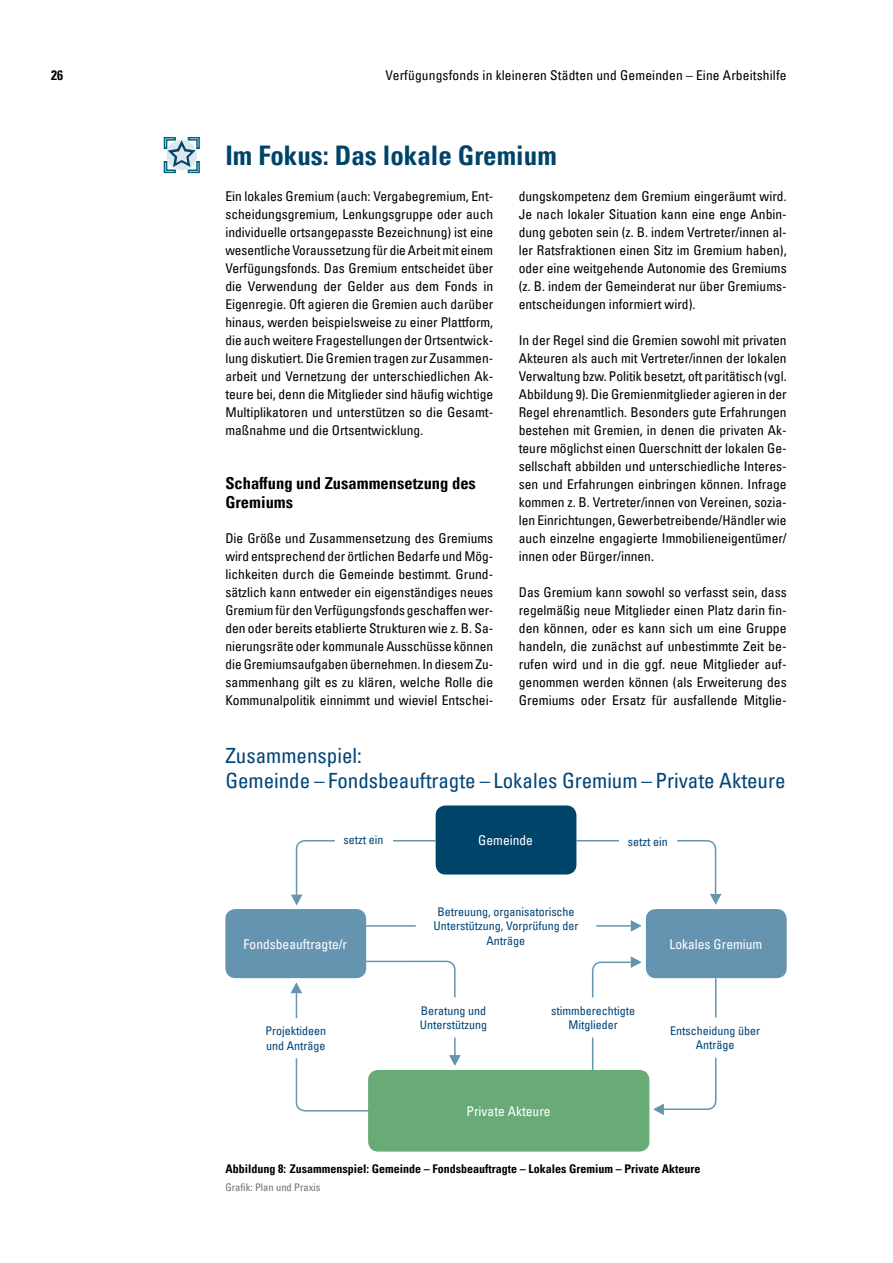
<style>
.page{position:relative;width:893px;height:1263px;background:#fff}
.page>*{position:absolute;margin:0;border:0;box-sizing:border-box;transform-origin:0 0}
.t1{font:700 condensed 27px "Univers LT Pro";color:#004469}
.t2{font:condensed 21px/25.2px "Univers LT Pro";color:#004578}
.t3{font:700 condensed 16.5px/19.5px "Univers LT Pro";color:#000}
.t4{font:condensed 13.5px/18px "Univers LT Pro";color:#000;text-align:justify}
.t5{font:condensed 13.5px "Univers LT Pro";color:#fff}
.t6{font:700 condensed 13.5px "Univers LT Pro";color:#000}
.t7{font:condensed 12px/14.4px "Univers LT Pro";color:#004578;text-align:center}
.t8{font:700 condensed 12px "Univers LT Pro";color:#000}
.t9{font:condensed 10.5px "Univers LT Pro";color:#707172}
</style>
<div class="page">
<div style="left:437px;top:807px;width:138px;height:66px;background:#004469;border-radius:9px"></div>
<div style="left:436px;top:805px;width:140px;height:69px;border:3px solid #004469;border-radius:9px"></div>
<div style="left:227px;top:910px;width:138px;height:67px;background:#6594b0;border-radius:9px"></div>
<div style="left:225px;top:909px;width:141px;height:69px;border:3px solid #6594b0;border-radius:9px"></div>
<div style="left:370px;top:1071px;width:278px;height:79px;background:#68ab76;border-radius:9px"></div>
<div style="left:368px;top:1070px;width:281px;height:81px;border:3px solid #68ab76;border-radius:9px"></div>
<div style="left:647px;top:910px;width:138px;height:67px;background:#6594b0;border-radius:9px"></div>
<div style="left:646px;top:909px;width:141px;height:69px;border:3px solid #6594b0;border-radius:9px"></div>
<hr style="left:366px;top:925px;width:269px;height:2px;background:#6594b0">
<svg style="left:631px;top:920px;width:11px;height:12px"></svg>
<svg style="left:591px;top:956px;width:51px;height:115px"></svg>
<svg style="left:653px;top:977px;width:64px;height:138px"></svg>
<svg style="left:574px;top:839px;width:147px;height:66px"></svg>
<svg style="left:291px;top:805px;width:170px;height:307px"></svg>
<div style="left:335px;top:827px;width:58px;height:26px;background:#fff;border-radius:9px"></div>
<div style="left:619px;top:828px;width:58px;height:26px;background:#fff;border-radius:9px"></div>
<div style="left:416px;top:899px;width:180px;height:54px;background:#fff;border-radius:9px"></div>
<div style="left:253px;top:1018px;width:87px;height:40px;background:#fff;border-radius:9px"></div>
<div style="left:396px;top:997px;width:115px;height:40px;background:#fff;border-radius:9px"></div>
<div style="left:536px;top:997px;width:115px;height:40px;background:#fff;border-radius:9px"></div>
<div style="left:660px;top:1017px;width:111px;height:41px;background:#fff;border-radius:9px"></div>
<svg style="left:164px;top:137px;width:36px;height:36px"></svg>
<p class="t6" style="left:51px;top:67px;width:13px">26</p>
<p class="t4" style="left:386px;top:66px;width:403px">Verfügungsfonds in kleineren Städten und Gemeinden – Eine Arbeitshilfe</p>
<h1 class="t1" style="left:225px;top:138px;width:333px">Im Fokus: Das lokale Gremium</h1>
<p class="t4" style="left:225px;top:186px;width:269px">Ein lokales Gremium (auch: Vergabegremium, Ent&shy;scheidungsgremium, Lenkungsgruppe oder auch individuelle ortsangepasste Bezeichnung) ist eine wesentliche Voraussetzung für die Arbeit mit einem Verfügungsfonds. Das Gremium entscheidet über die Verwendung der Gelder aus dem Fonds in Eigenregie. Oft agieren die Gremien auch darüber hinaus, werden beispielsweise zu einer Plattform, die auch weitere Fragestellungen der Ortsentwick&shy;lung diskutiert. Die Gremien tragen zur Zusammen&shy;arbeit und Vernetzung der unterschiedlichen Ak&shy;teure bei, denn die Mitglieder sind häufig wichtige Multiplikatoren und unterstützen so die Gesamt&shy;maßnahme und die Ortsentwicklung.</p>
<p class="t3" style="left:225px;top:473px;width:252px">Schaffung und Zusammensetzung des<br>Gremiums</p>
<p class="t4" style="left:225px;top:528px;width:269px">Die Größe und Zusammensetzung des Gremiums wird entsprechend der örtlichen Bedarfe und Mög&shy;lichkeiten durch die Gemeinde bestimmt. Grund&shy;sätzlich kann entweder ein eigenständiges neues Gremium für den Verfügungsfonds geschaffen wer&shy;den oder bereits etablierte Strukturen wie z. B. Sa&shy;nierungsräte oder kommunale Ausschüsse können die Gremiumsaufgaben übernehmen. In diesem Zu&shy;sammenhang gilt es zu klären, welche Rolle die Kommunalpolitik einnimmt und wieviel Entschei-</p>
<p class="t4" style="left:519px;top:186px;width:269px">dungskompetenz dem Gremium eingeräumt wird.<br>Je nach lokaler Situation kann eine enge Anbin&shy;dung geboten sein (z. B. indem Vertreter/innen al&shy;ler Ratsfraktionen einen Sitz im Gremium haben), oder eine weitgehende Autonomie des Gremiums (z. B. indem der Gemeinderat nur über Gremiums&shy;entscheidungen informiert wird).</p>
<p class="t4" style="left:519px;top:330px;width:269px">In der Regel sind die Gremien sowohl mit privaten Akteuren als auch mit Vertreter/innen der lokalen Verwaltung bzw. Politik besetzt, oft paritätisch (vgl.<br>Abbildung 9). Die Gremienmitglieder agieren in der Regel ehrenamtlich. Besonders gute Erfahrungen bestehen mit Gremien, in denen die privaten Ak&shy;teure möglichst einen Querschnitt der lokalen Ge&shy;sellschaft abbilden und unterschiedliche Interes&shy;sen und Erfahrungen einbringen können. Infrage kommen z. B. Vertreter/innen von Vereinen, sozia&shy;len Einrichtungen, Gewerbetreibende/Händler wie auch einzelne engagierte Immobilieneigentümer/ innen oder Bürger/innen.</p>
<p class="t4" style="left:519px;top:582px;width:269px">Das Gremium kann sowohl so verfasst sein, dass regelmäßig neue Mitglieder einen Platz darin fin&shy;den können, oder es kann sich um eine Gruppe handeln, die zunächst auf unbestimmte Zeit be&shy;rufen wird und in die ggf. neue Mitglieder auf&shy;genommen werden können (als Erweiterung des Gremiums oder Ersatz für ausfallende Mitglie-</p>
<h2 class="t2" style="left:225px;top:743px;width:562px">Zusammenspiel:<br>Gemeinde – Fondsbeauftragte – Lokales Gremium – Private Akteure</h2>
<p class="t5" style="left:478px;top:831px;width:56px">Gemeinde</p>
<p class="t7" style="left:344px;top:832px;width:41px">setzt ein</p>
<p class="t7" style="left:628px;top:834px;width:41px">setzt ein</p>
<p class="t5" style="left:244px;top:935px;width:105px">Fondsbeauftragte/r</p>
<p class="t7" style="left:266px;top:1023px;width:62px;text-align:left">Projektideen und Anträge</p>
<p class="t7" style="left:434px;top:904px;width:146px">Betreuung, organisatorische<br>Unterstützung, Vorprüfung der<br>Anträge</p>
<p class="t7" style="left:420px;top:1003px;width:69px;text-align:left">Beratung und<br>Unterstützung</p>
<p class="t7" style="left:551px;top:1003px;width:85px">stimmberechtigte<br>Mitglieder</p>
<p class="t5" style="left:467px;top:1102px;width:85px">Private Akteure</p>
<p class="t5" style="left:669px;top:935px;width:94px">Lokales Gremium</p>
<p class="t7" style="left:670px;top:1023px;width:91px">Entscheidung über<br>Anträge</p>
<p class="t8" style="left:225px;top:1161px;width:477px">Abbildung 8: Zusammenspiel: Gemeinde – Fondsbeauftragte – Lokales Gremium – Private Akteure</p>
<p class="t9" style="left:225px;top:1180px;width:97px">Grafik: Plan und Praxis</p>
</div>
